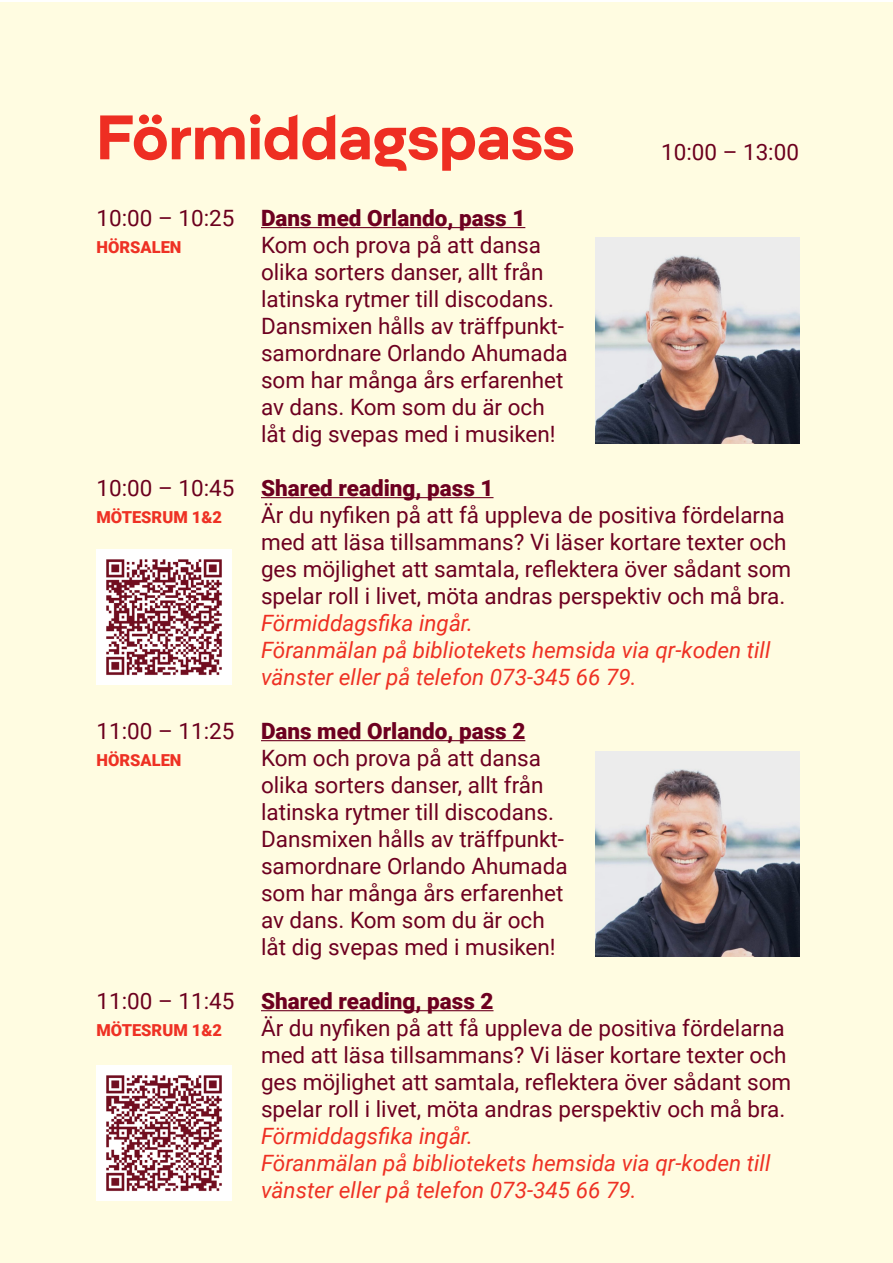
<style>
.page{position:relative;width:893px;height:1263px;background:#fff}
.page>*{position:absolute;margin:0;border:0;box-sizing:border-box;transform-origin:0 0}
.t1{font:700 63.6px "Helsingborg Sans";color:#ee2e22}
.t2{font:22.5px/27px "Roboto";color:#6d0020}
.t3{font:italic 22.5px/27px "Roboto";color:#ee3124}
.t4{font:900 22.5px "Roboto";color:#6d0020}
.t5{font:22.5px "Roboto";color:#6c001e}
.t6{font:italic 22.5px "Roboto";color:#ee2e22}
.t7{font:900 16.5px "Roboto";color:#ee3124}
</style>
<div class="page">
<div style="left:0;top:2px;width:893px;height:1261px;background:#fffce1"></div>
<hr style="left:261px;top:227px;width:264px;height:1px;background:#6d0020">
<hr style="left:261px;top:497px;width:232px;height:1px;background:#6d0020">
<hr style="left:261px;top:740px;width:264px;height:1px;background:#6d0020">
<hr style="left:261px;top:1010px;width:232px;height:1px;background:#6d0020">
<img style="left:96px;top:549px;width:135px;height:135px">
<img style="left:96px;top:1065px;width:135px;height:135px">
<img style="left:595px;top:238px;width:205px;height:205px">
<img style="left:595px;top:751px;width:205px;height:206px">
<p class="t1" style="left:96px;top:99px;width:479px">Förmiddagspass</p>
<p class="t5" style="left:96px;top:202px;width:139px">10:00 – 10:25</p>
<p class="t7" style="left:96px;top:236px;width:87px">HÖRSALEN</p>
<p class="t5" style="left:661px;top:136px;width:139px">10:00 – 13:00</p>
<p class="t4" style="left:261px;top:202px;width:266px">Dans med Orlando, pass 1</p>
<p class="t2" style="left:261px;top:231px;width:281px">Kom och prova på att dansa</p>
<p class="t2" style="left:261px;top:258px;width:284px">olika sorters danser, allt från</p>
<p class="t2" style="left:261px;top:285px;width:308px">latinska rytmer till discodans.<br>Dansmixen hålls av träffpunkt&shy;samordnare Orlando Ahumada som har många års erfarenhet</p>
<p class="t2" style="left:261px;top:393px;width:285px">av dans. Kom som du är och</p>
<p class="t2" style="left:261px;top:420px;width:296px">låt dig svepas med i musiken!</p>
<p class="t4" style="left:261px;top:472px;width:234px">Shared reading, pass 1</p>
<p class="t2" style="left:261px;top:501px;width:532px">Är du nyfiken på att få uppleva de positiva fördelarna med att läsa tillsammans? Vi läser kortare texter och ges möjlighet att samtala, reflektera över sådant som spelar roll i livet, möta andras perspektiv och må bra.</p>
<p class="t6" style="left:261px;top:607px;width:213px">Förmiddagsfika ingår.</p>
<p class="t3" style="left:261px;top:636px;width:511px">Föranmälan på bibliotekets hemsida via qr-koden till vänster eller på telefon 073-345 66 79.</p>
<p class="t4" style="left:261px;top:715px;width:266px">Dans med Orlando, pass 2</p>
<p class="t2" style="left:261px;top:744px;width:281px">Kom och prova på att dansa</p>
<p class="t2" style="left:261px;top:771px;width:284px">olika sorters danser, allt från</p>
<p class="t2" style="left:261px;top:798px;width:308px">latinska rytmer till discodans.<br>Dansmixen hålls av träffpunkt&shy;samordnare Orlando Ahumada som har många års erfarenhet</p>
<p class="t2" style="left:261px;top:906px;width:285px">av dans. Kom som du är och</p>
<p class="t2" style="left:261px;top:933px;width:296px">låt dig svepas med i musiken!</p>
<p class="t4" style="left:261px;top:985px;width:234px">Shared reading, pass 2</p>
<p class="t2" style="left:261px;top:1014px;width:532px">Är du nyfiken på att få uppleva de positiva fördelarna med att läsa tillsammans? Vi läser kortare texter och ges möjlighet att samtala, reflektera över sådant som spelar roll i livet, möta andras perspektiv och må bra.</p>
<p class="t6" style="left:261px;top:1120px;width:213px">Förmiddagsfika ingår.</p>
<p class="t3" style="left:261px;top:1149px;width:511px">Föranmälan på bibliotekets hemsida via qr-koden till vänster eller på telefon 073-345 66 79.</p>
<p class="t5" style="left:96px;top:472px;width:139px">10:00 – 10:45</p>
<p class="t7" style="left:96px;top:506px;width:127px">MÖTESRUM 1&amp;2</p>
<p class="t5" style="left:96px;top:715px;width:139px">11:00 – 11:25</p>
<p class="t7" style="left:96px;top:749px;width:87px">HÖRSALEN</p>
<p class="t5" style="left:96px;top:985px;width:139px">11:00 – 11:45</p>
<p class="t7" style="left:96px;top:1019px;width:127px">MÖTESRUM 1&amp;2</p>
</div>
